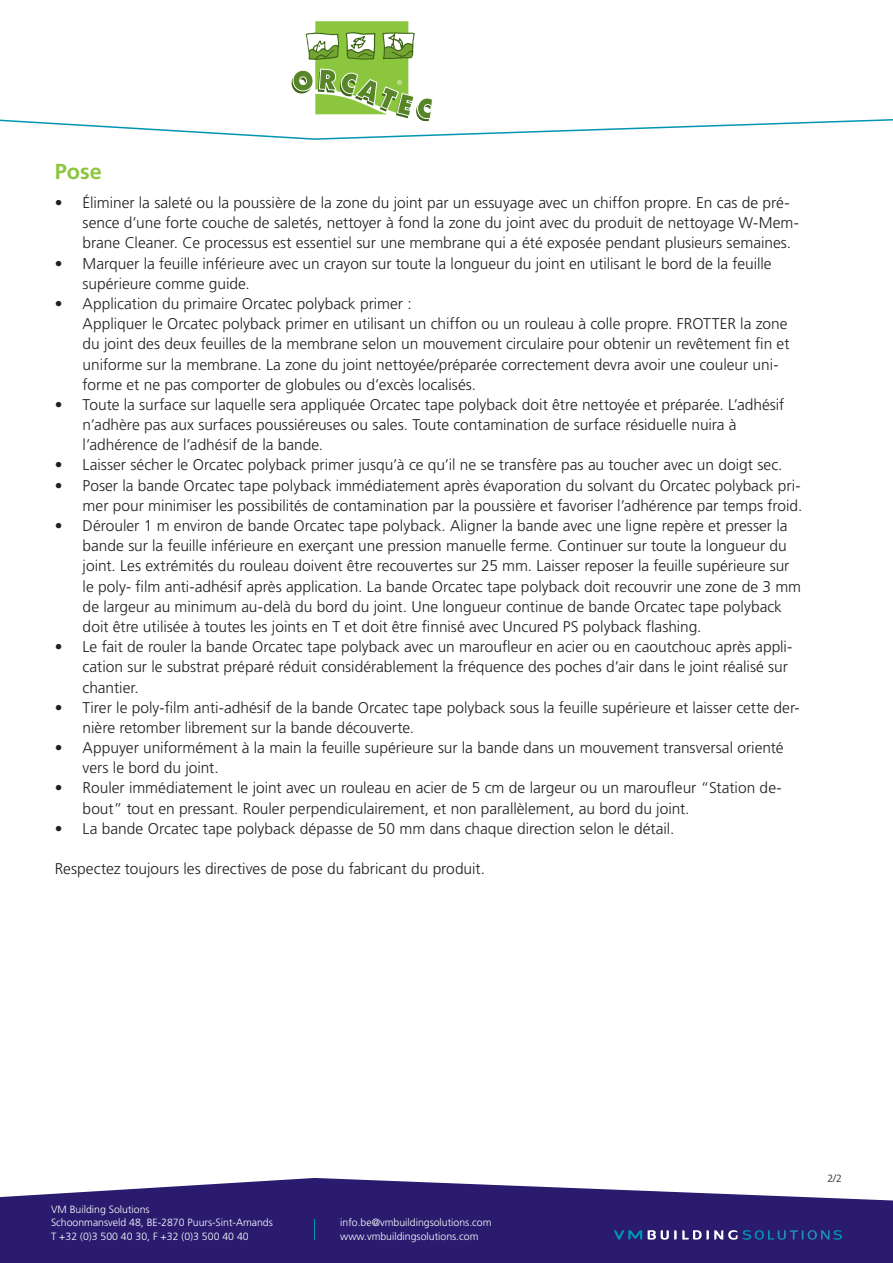
<style>
.page{position:relative;width:893px;height:1263px;background:#fff}
.page>*{position:absolute;margin:0;border:0;box-sizing:border-box;transform-origin:0 0}
.t1{font:700 21.75px "Frutiger";color:#8bc63e}
.t2{font:300 15.45px/20.2px "Frutiger";color:#231f20}
.t3{font:300 10.5px/13.5px "Frutiger";color:#fff}
.t4{font:300 10.5px "Frutiger";color:#231f20}
</style>
<div class="page">
<svg style="left:0;top:119px;width:893px;height:21px"></svg>
<svg style="left:0;top:1178px;width:893px;height:85px;background:#453881"></svg>
<svg style="left:648px;top:1230px;width:89px;height:9px"></svg>
<svg style="left:743px;top:1230px;width:99px;height:9px"></svg>
<svg style="left:614px;top:1230px;width:28px;height:9px"></svg>
<svg style="left:314px;top:1219px;width:1px;height:20px"></svg>
<svg style="left:291px;top:21px;width:142px;height:100px"></svg>
<h1 class="t1" style="left:55px;top:159px;width:49px">Pose</h1>
<p class="t2" style="left:83px;top:193px;width:718px;text-indent:-28px">• Éliminer la saleté ou la poussière de la zone du joint par un essuyage avec un chiffon propre. En cas de pré&shy;sence d’une forte couche de saletés, nettoyer à fond la zone du joint avec du produit de nettoyage W-Mem&shy;brane Cleaner. Ce processus est essentiel sur une membrane qui a été exposée pendant plusieurs semaines.</p>
<p class="t2" style="left:83px;top:253px;width:691px;text-indent:-28px">• Marquer la feuille inférieure avec un crayon sur toute la longueur du joint en utilisant le bord de la feuille supérieure comme guide.</p>
<p class="t2" style="left:83px;top:293px;width:708px;text-indent:-28px">• Application du primaire Orcatec polyback primer :<br>Appliquer le Orcatec polyback primer en utilisant un chiffon ou un rouleau à colle propre. FROTTER la zone du joint des deux feuilles de la membrane selon un mouvement circulaire pour obtenir un revêtement fin et uniforme sur la membrane. La zone du joint nettoyée/préparée correctement devra avoir une couleur uni&shy;forme et ne pas comporter de globules ou d’excès localisés.</p>
<p class="t2" style="left:83px;top:394px;width:703px;text-indent:-28px">• Toute la surface sur laquelle sera appliquée Orcatec tape polyback doit être nettoyée et préparée. L’adhésif n’adhère pas aux surfaces poussiéreuses ou sales. Toute contamination de surface résiduelle nuira à l’adhérence de l’adhésif de la bande.</p>
<p class="t2" style="left:55px;top:455px;width:729px">• Laisser sécher le Orcatec polyback primer jusqu’à ce qu’il ne se transfère pas au toucher avec un doigt sec.</p>
<p class="t2" style="left:55px;top:475px;width:749px;text-align:right">• Poser la bande Orcatec tape polyback immédiatement après évaporation du solvant du Orcatec polyback pri&shy;mer pour minimiser les possibilités de contamination par la poussière et favoriser l’adhérence par temps froid.</p>
<p class="t2" style="left:83px;top:515px;width:720px;text-indent:-28px">• Dérouler 1 m environ de bande Orcatec tape polyback. Aligner la bande avec une ligne repère et presser la bande sur la feuille inférieure en exerçant une pression manuelle ferme. Continuer sur toute la longueur du joint. Les extrémités du rouleau doivent être recouvertes sur 25 mm. Laisser reposer la feuille supérieure sur le poly- film anti-adhésif après application. La bande Orcatec tape polyback doit recouvrir une zone de 3 mm de largeur au minimum au-delà du bord du joint. Une longueur continue de bande Orcatec tape polyback doit être utilisée à toutes les joints en T et doit être finnisé avec Uncured PS polyback flashing.</p>
<p class="t2" style="left:83px;top:637px;width:711px;text-indent:-28px">• Le fait de rouler la bande Orcatec tape polyback avec un maroufleur en acier ou en caoutchouc après appli&shy;cation sur le substrat préparé réduit considérablement la fréquence des poches d’air dans le joint réalisé sur chantier.</p>
<p class="t2" style="left:83px;top:697px;width:719px;text-indent:-28px">• Tirer le poly-film anti-adhésif de la bande Orcatec tape polyback sous la feuille supérieure et laisser cette der&shy;nière retomber librement sur la bande découverte.</p>
<p class="t2" style="left:83px;top:737px;width:703px;text-indent:-28px">• Appuyer uniformément à la main la feuille supérieure sur la bande dans un mouvement transversal orienté vers le bord du joint.</p>
<p class="t2" style="left:83px;top:778px;width:700px;text-indent:-28px">• Rouler immédiatement le joint avec un rouleau en acier de 5 cm de largeur ou un maroufleur “Station de&shy;bout” tout en pressant. Rouler perpendiculairement, et non parallèlement, au bord du joint.</p>
<p class="t2" style="left:55px;top:818px;width:621px">• La bande Orcatec tape polyback dépasse de 50 mm dans chaque direction selon le détail.</p>
<p class="t2" style="left:55px;top:859px;width:432px">Respectez toujours les directives de pose du fabricant du produit.</p>
<p class="t3" style="left:51px;top:1202px;width:223px">VM Building Solutions<br>Schoonmansveld 48, BE-2870 Puurs-Sint-Amands<br>T +32 (0)3 500 40 30, F +32 (0)3 500 40 40</p>
<p class="t3" style="left:340px;top:1216px;width:153px">info.be@vmbuildingsolutions.com www.vmbuildingsolutions.com</p>
<p class="t4" style="left:827px;top:1172px;width:16px">2/2</p>
</div>
